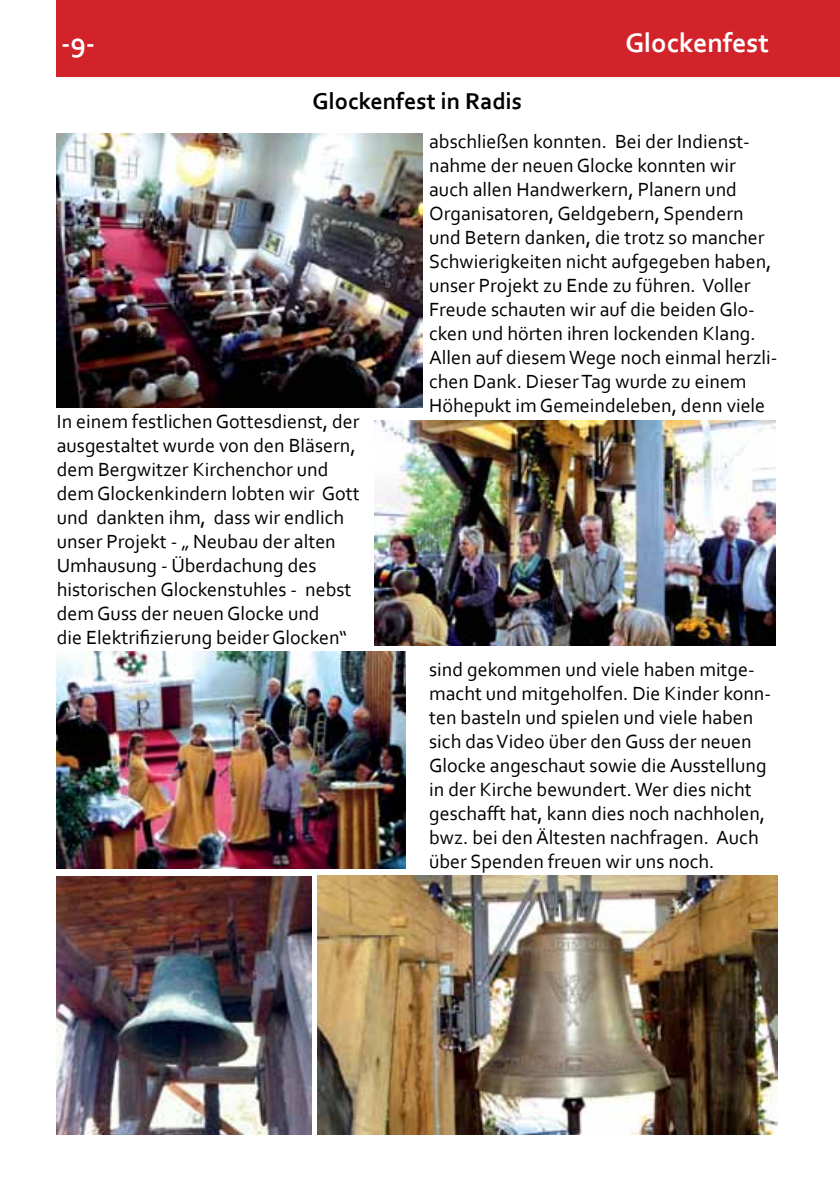
<style>
.page{position:relative;width:840px;height:1191px;background:#fff}
.page>*{position:absolute;margin:0;border:0;box-sizing:border-box;transform-origin:0 0}
.t1{font:700 28px "Corbel";color:#fff}
.Corbel_10{font:700 24px "Corbel";color:#000}
.Corbel_10-2{font:20px/24px "Corbel";color:#000}
</style>
<div class="page">
<div style="left:57px;top:0;width:782px;height:77px;background:#d2232a"></div>
<img style="left:57px;top:133px;width:365px;height:274px">
<img style="left:57px;top:651px;width:348px;height:218px">
<img style="left:374px;top:420px;width:401px;height:226px">
<img style="left:317px;top:875px;width:460px;height:259px">
<img style="left:57px;top:876px;width:254px;height:258px">
<p class="t1" style="left:61px;top:26px;width:36px">-9-</p>
<p class="t1" style="left:625px;top:26px;width:145px">Glockenfest</p>
<p class="Corbel_10" style="left:312px;top:86px;width:211px">Glockenfest in Radis</p>
<p class="Corbel_10-2" style="left:57px;top:409px;width:304px">In einem festlichen Gottesdienst, der ausgestaltet wurde von den Bläsern, dem Bergwitzer Kirchenchor und dem Glockenkindern lobten wir Gott und dankten ihm, dass wir endlich unser Projekt - „ Neubau der alten Umhausung - Überdachung des historischen Glockenstuhles - nebst dem Guss der neuen Glocke und<br>die Elektrifizierung beider Glocken“</p>
<p class="Corbel_10-2" style="left:429px;top:129px;width:349px">abschließen konnten. Bei der Indienst&shy;nahme der neuen Glocke konnten wir auch allen Handwerkern, Planern und Organisatoren, Geldgebern, Spendern und Betern danken, die trotz so mancher Schwierigkeiten nicht aufgegeben haben, unser Projekt zu Ende zu führen. Voller Freude schauten wir auf die beiden Glo&shy;cken und hörten ihren lockenden Klang.<br>Allen auf diesem Wege noch einmal herzli&shy;chen Dank. Dieser Tag wurde zu einem Höhepukt im Gemeindeleben, denn viele</p>
<p class="Corbel_10-2" style="left:429px;top:657px;width:343px">sind gekommen und viele haben mitge&shy;macht und mitgeholfen. Die Kinder konn&shy;ten basteln und spielen und viele haben sich das Video über den Guss der neuen Glocke angeschaut sowie die Ausstellung in der Kirche bewundert. Wer dies nicht geschafft hat, kann dies noch nachholen, bwz. bei den Ältesten nachfragen. Auch über Spenden freuen wir uns noch.</p>
</div>
